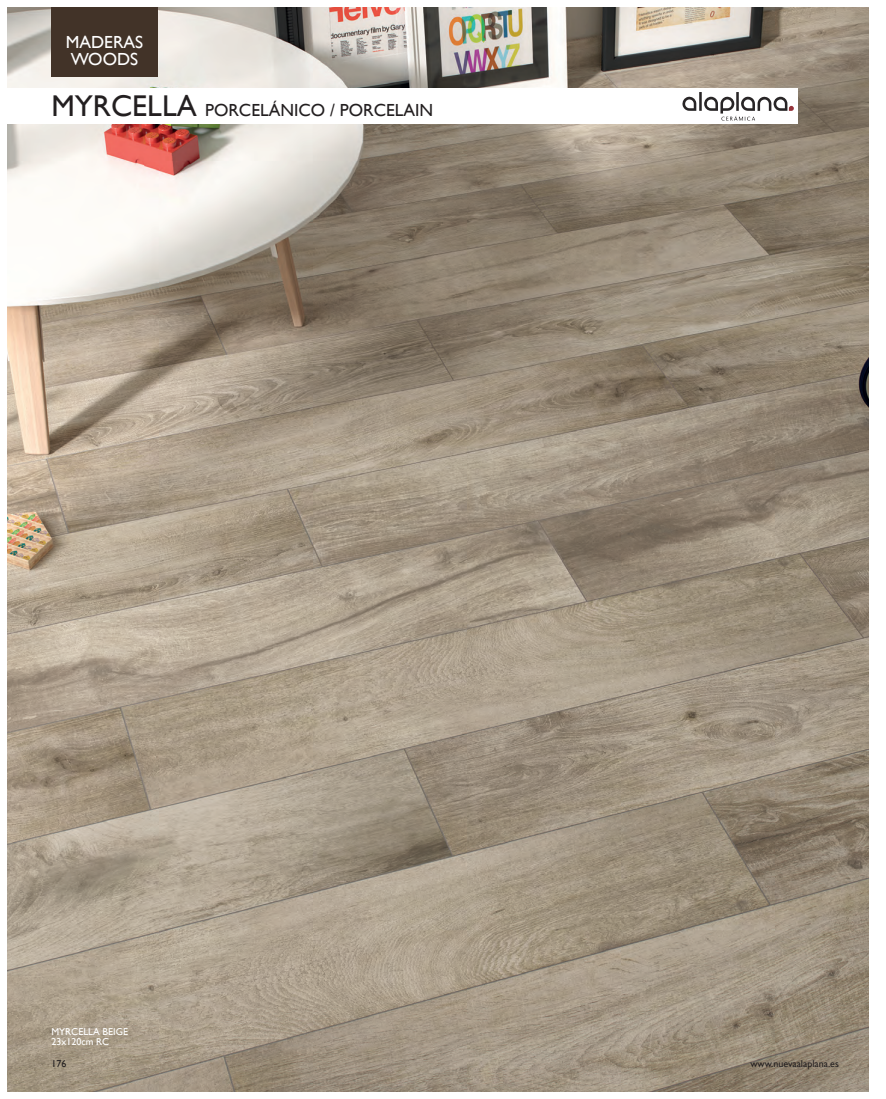
<style>
.page{position:relative;width:886px;height:1099px;background:#fff}
.page>*{position:absolute;margin:0;border:0;box-sizing:border-box;transform-origin:0 0}
.t1{font:17.5px "Gill Sans";color:#231f20}
.t2{font:17.5px/17.5px "Gill Sans";color:#fff}
.t3{font:10px "Gill Sans";color:#fff}
.t4{font:10px "Gill Sans";color:#231f20}
.s1{font-size:30px}
</style>
<div class="page">
<img style="left:7px;top:7px;width:861px;height:1084px">
<div style="left:7px;top:89px;width:790px;height:35px;background:#fff"></div>
<svg style="left:682px;top:92px;width:112px;height:29px"></svg>
<div style="left:51px;top:7px;width:107px;height:70px;background:#423328"></div>
<p class="t2" style="left:66px;top:33px;width:79px">MADERAS<br>WOODS</p>
<p class="t1" style="left:51px;top:100px;width:383px"><span class="s1">MYRCELLA</span> PORCELÁNICO / PORCELAIN</p>
<p class="t3" style="left:51px;top:1026px;width:78px">MYRCELLA BEIGE</p>
<p class="t3" style="left:51px;top:1036px;width:59px">23x120cm RC</p>
<p class="t4" style="left:51px;top:1057px;width:16px">176</p>
<p class="t4" style="left:750px;top:1057px;width:90px">www.nuevaalaplana.es</p>
</div>
